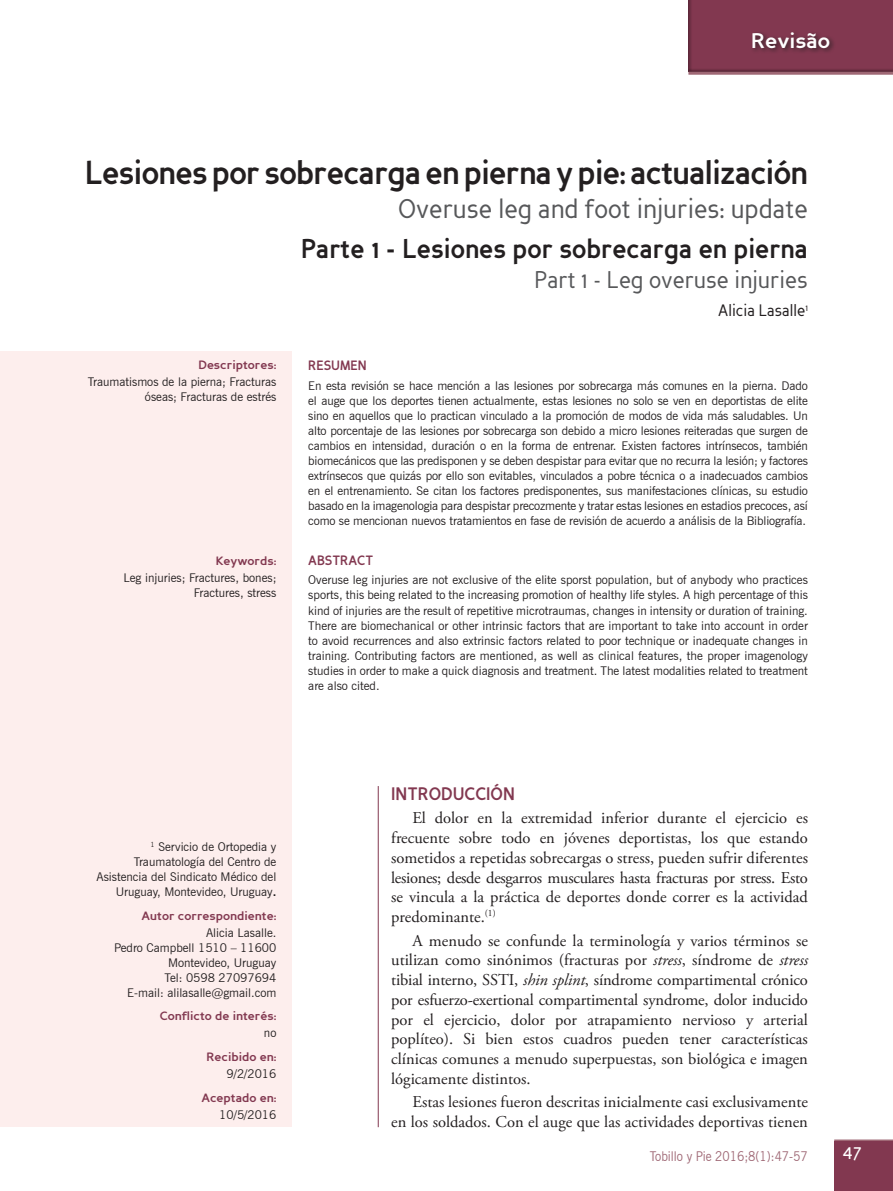
<style>
.page{position:relative;width:893px;height:1191px;background:#fff}
.page>*{position:absolute;margin:0;border:0;box-sizing:border-box;transform-origin:0 0}
.t1{font:700 33px "Perspective Sans";letter-spacing:-.02em;color:#231f20;scale:.9 1}
.t2{font:700 27px "Perspective Sans";color:#231f20;scale:.9 1}
.t3{font:27px "Perspective Sans";color:#57585a;scale:.9 1}
.t4{font:24px "Perspective Sans";color:#57585a;scale:.9 1}
.t5{font:700 21px "Perspective Sans";color:#fff}
.t6{font:21px "Perspective Sans";color:#fff;scale:.9 1}
.t7{font:700 18px "Perspective Sans";color:#823850;scale:.9 1}
.t8{font:16.5px/19.6px "Adobe Garamond Pro";color:#231f20;text-align:justify}
.t9{font:16.5px "Perspective Sans";color:#231f20;scale:.9 1}
.t10{font:13.5px "News Gothic BT";color:#9f6875;scale:.9 1}
.t11{font:700 13.5px "Perspective Sans";color:#823850;scale:.9 1}
.t12{font:12px/15px "News Gothic BT";color:#231f20;text-align:right}
.t13{font:700 12px "Perspective Sans";color:#823850}
.s1{font-weight:700}
.s2{font-style:italic}
</style>
<div class="page">
<div style="left:834px;top:1141px;width:59px;height:50px;background:#823850"></div>
<hr style="left:834px;top:1139px;width:59px;height:2px;background:#9f6875">
<div style="left:684px;top:0;width:209px;height:73px;background:#231f20;opacity:.75"></div>
<hr style="left:688px;top:72px;width:205px;height:3px;background:#9f6875">
<div style="left:749px;top:29px;width:87px;height:25px;background:#231f20;opacity:.75"></div>
<div style="left:0;top:351px;width:291px;height:776px;background:#fdeeed"></div>
<hr style="left:378px;top:786px;width:1px;height:341px;background:#823850">
<h3 class="t5" style="left:751px;top:28px;width:81px">Revisão</h3>
<h1 class="t1" style="left:85px;top:153px;width:805px">Lesiones por sobrecarga en pierna y pie: actualización</h1>
<h2 class="t3" style="left:398px;top:193px;width:457px">Overuse leg and foot injuries: update</h2>
<h2 class="t2" style="left:301px;top:233px;width:565px">Parte 1 - Lesiones por sobrecarga en pierna</h2>
<h3 class="t4" style="left:534px;top:266px;width:305px">Part 1 - Leg overuse injuries</h3>
<h3 class="t9" style="left:718px;top:301px;width:101px">Alicia Lasalle<sup>1</sup></h3>
<p class="t13" style="left:198px;top:358px;width:79px">Descriptores:</p>
<p class="t12" style="left:88px;top:374px;width:190px">Traumatismos de la pierna; Fracturas óseas; Fracturas de estrés</p>
<p class="t13" style="left:216px;top:553px;width:62px">Keywords:</p>
<p class="t12" style="left:124px;top:570px;width:154px">Leg injuries; Fractures, bones;<br>Fractures, stress</p>
<p class="t11" style="left:308px;top:358px;width:66px">RESUMEN</p>
<p class="t12" style="left:308px;top:378px;width:501px;text-align:justify">En esta revisión se hace mención a las lesiones por sobrecarga más comunes en la pierna. Dado el auge que los deportes tienen actualmente, estas lesiones no solo se ven en deportistas de elite sino en aquellos que lo practican vinculado a la promoción de modos de vida más saludables. Un alto porcentaje de las lesiones por sobrecarga son debido a micro lesiones reiteradas que surgen de cambios en intensidad, duración o en la forma de entrenar. Existen factores intrínsecos, también biomecánicos que las predisponen y se deben despistar para evitar que no recurra la lesión; y factores extrínsecos que quizás por ello son evitables, vinculados a pobre técnica o a inadecuados cambios en el entrenamiento. Se citan los factores predisponentes, sus manifestaciones clínicas, su estudio basado en la imagenologia para despistar precozmente y tratar estas lesiones en estadios precoces, así como se mencionan nuevos tratamientos en fase de revisión de acuerdo a análisis de la Bibliografía.</p>
<p class="t11" style="left:308px;top:552px;width:74px">ABSTRACT</p>
<p class="t12" style="left:308px;top:572px;width:501px;text-align:justify">Overuse leg injuries are not exclusive of the elite sporst population, but of anybody who practices sports, this being related to the increasing promotion of healthy life styles. A high percentage of this kind of injuries are the result of repetitive microtraumas, changes in intensity or duration of training.<br>There are biomechanical or other intrinsic factors that are important to take into account in order to avoid recurrences and also extrinsic factors related to poor technique or inadequate changes in training. Contributing factors are mentioned, as well as clinical features, the proper imagenology studies in order to make a quick diagnosis and treatment. The latest modalities related to treatment are also cited.</p>
<p class="t12" style="left:96px;top:839px;width:181px"><sup>1</sup> Servicio de Ortopedia y<br>Traumatología del Centro de<br>Asistencia del Sindicato Médico del<br>Uruguay, Montevideo, Uruguay<span class="s1">.</span></p>
<p class="t13" style="left:142px;top:908px;width:136px">Autor correspondiente:</p>
<p class="t12" style="left:114px;top:925px;width:164px">Alicia Lasalle.<br>Pedro Campbell 1510 – 11600<br>Montevideo, Uruguay<br>Tel: 0598 27097694<br>E-mail: alilasalle@gmail.com</p>
<p class="t13" style="left:160px;top:1009px;width:118px">Conflicto de interés:</p>
<p class="t12" style="left:264px;top:1025px;width:14px">no</p>
<p class="t13" style="left:207px;top:1049px;width:71px">Recibido en:</p>
<p class="t12" style="left:227px;top:1066px;width:51px">9/2/2016</p>
<p class="t13" style="left:201px;top:1090px;width:76px">Aceptado en:</p>
<p class="t12" style="left:219px;top:1106px;width:59px">10/5/2016</p>
<h3 class="t7" style="left:391px;top:782px;width:139px">INTRODUCCIÓN</h3>
<p class="t8" style="left:391px;top:809px;width:418px;text-indent:21px">El dolor en la extremidad inferior durante el ejercicio es frecuente sobre todo en jóvenes deportistas, los que estando sometidos a repetidas sobrecargas o stress, pueden sufrir diferentes lesiones; desde desgarros musculares hasta fracturas por stress. Esto se vincula a la práctica de deportes donde correr es la actividad predominante.<sup>(1)</sup></p>
<p class="t8" style="left:391px;top:931px;width:418px;text-indent:21px">A menudo se confunde la terminología y varios términos se utilizan como sinónimos (fracturas por <span class="s2">stress</span>, síndrome de <span class="s2">stress </span>tibial interno, SSTI, <span class="s2">shin splint</span>, síndrome compartimental crónico por esfuerzo-exertional compartimental syndrome, dolor inducido por el ejercicio, dolor por atrapamiento nervioso y arterial poplíteo). Si bien estos cuadros pueden tener características clínicas comunes a menudo superpuestas, son biológica e imagen lógicamente distintos.</p>
<h3 class="t8" style="left:391px;top:1093px;width:418px;text-align:right">Estas lesiones fueron descritas inicialmente casi exclusivamente<br>en los soldados. Con el auge que las actividades deportivas tienen</h3>
<p class="t10" style="left:650px;top:1147px;width:177px">Tobillo y Pie 2016;8(1):47-57</p>
<h3 class="t6" style="left:843px;top:1139px;width:23px">47</h3>
</div>
